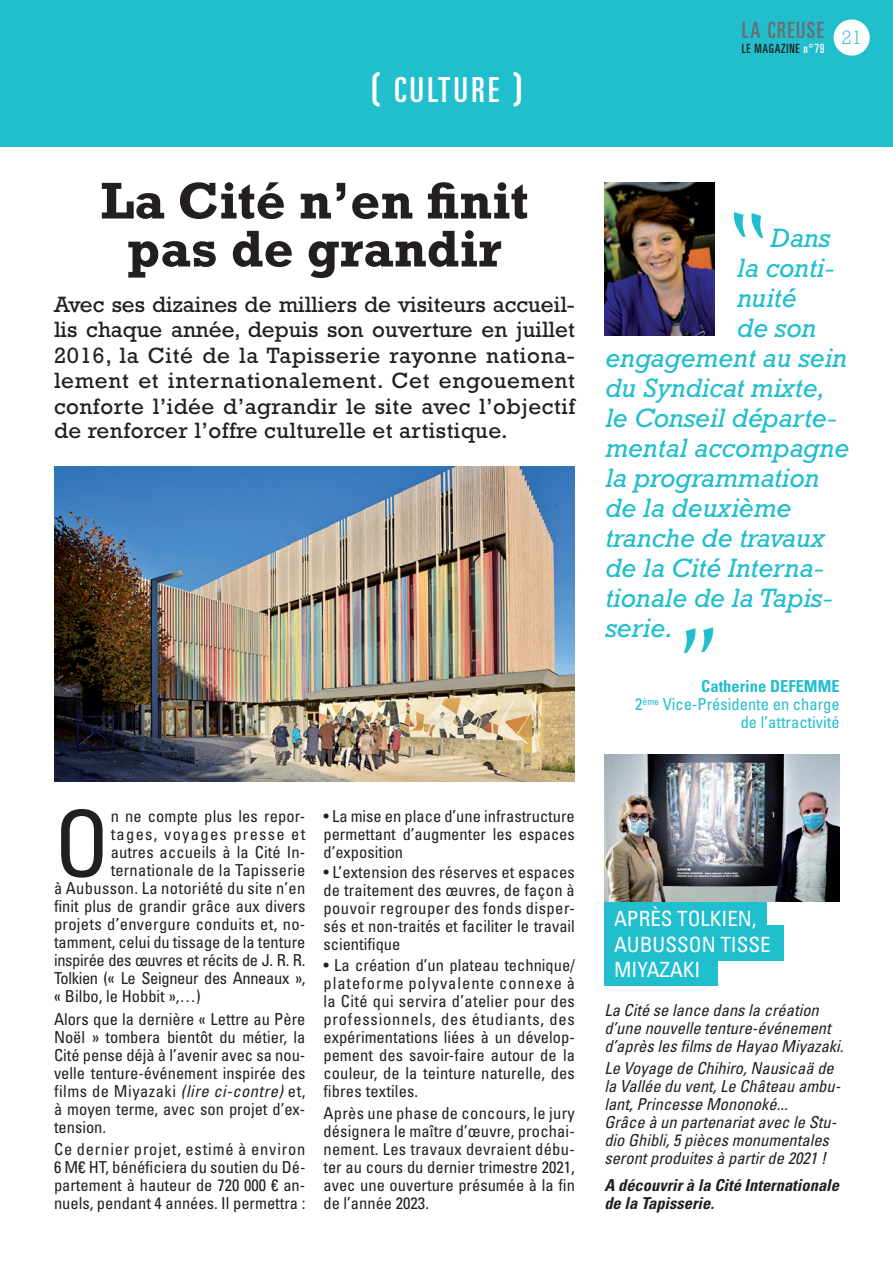
<style>
.page{position:relative;width:893px;height:1263px;background:#fff}
.page>*{position:absolute;margin:0;border:0;box-sizing:border-box;transform-origin:0 0}
.t1{font:condensed 91.35px "Univers LT Std";color:#231f20}
.t2{font:700 52.5px/48px "Rockwell Std";color:#231f20;text-align:center}
.t3{font:ultra-condensed 34.5px "Univers LT Std";letter-spacing:.1em;color:#fff}
.t4{font:italic 27px "Rockwell Std";color:#21bece}
.t5{font:22.5px/25.2px "Rockwell Std";letter-spacing:.02em;color:#231f20;text-align:justify}
.t6{font:ultra-condensed 22.5px "Univers LT Std";letter-spacing:.07em;color:#6c6d70}
.t7{font:condensed 21px/25.5px "Univers LT Std";color:#fff}
.t8{font:300 19.5px "Rockwell Std";color:#21bece}
.t9{font:condensed 16.5px/18px "Univers LT Std";color:#231f20;text-align:justify}
.t10{font:italic condensed 16.5px/18px "Univers LT Std";color:#231f20}
.t11{font:condensed 16.5px "Univers LT Std";letter-spacing:.02em;color:#231f20}
.t12{font:condensed 16.5px "Univers LT Std";letter-spacing:-.02em;color:#231f20}
.t13{font:italic 700 condensed 16.5px/18px "Univers LT Std";color:#231f20}
.t14{font:condensed 16.5px "Univers LT Std";color:#21bece}
.t15{font:condensed 16.5px "Univers LT Std";letter-spacing:.08em;color:#231f20}
.t16{font:700 condensed 16.5px "Univers LT Std";color:#21bece}
.t17{font:ultra-condensed 12.75px "Univers LT Std";letter-spacing:.06em;color:#231f20}
.s1{font-family:"Seebad LT Std";font-stretch:normal}
.s2{color:#fff}
.s3{font-style:italic}
</style>
<div class="page">
<div style="left:0;top:0;width:893px;height:147px;background:#21bece"></div>
<div style="left:604px;top:950px;width:114px;height:36px;background:#21bece"></div>
<div style="left:604px;top:901px;width:163px;height:36px;background:#21bece"></div>
<div style="left:604px;top:925px;width:179px;height:35px;background:#21bece"></div>
<svg style="left:684px;top:627px;width:29px;height:26px"></svg>
<svg style="left:734px;top:212px;width:29px;height:26px"></svg>
<img style="left:604px;top:183px;width:111px;height:153px">
<img style="left:604px;top:755px;width:235px;height:147px">
<img style="left:54px;top:467px;width:520px;height:314px">
<div style="left:834px;top:19px;width:36px;height:37px;background:#fff;border-radius:50%"></div>
<h3 class="t3" style="left:370px;top:70px;width:155px"><span class="s1">(</span> CULTURE <span class="s1">)</span></h3>
<h3 class="t6" style="left:742px;top:17px;width:84px">LA CREUSE</h3>
<p class="t17" style="left:742px;top:41px;width:84px">LE MAGAZINE <span class="s2">N°79</span></p>
<p class="t8" style="left:841px;top:26px;width:22px">21</p>
<h2 class="t2" style="left:100px;top:176px;width:430px">La Cité n’en finit pas de grandir</h2>
<p class="t5" style="left:54px;top:291px;width:522px">Avec ses dizaines de milliers de visiteurs accueil&shy;lis chaque année, depuis son ouverture en juillet 2016, la Cité de la Tapisserie rayonne nationa&shy;lement et internationalement. Cet engouement conforte l’idée d’agrandir le site avec l’objectif de renforcer l’offre culturelle et artistique.</p>
<h3 class="t4" style="left:770px;top:222px;width:61px">Dans</h3>
<h3 class="t4" style="left:737px;top:252px;width:99px">la conti-</h3>
<h3 class="t4" style="left:737px;top:282px;width:61px">nuité</h3>
<h3 class="t4" style="left:737px;top:312px;width:81px">de son</h3>
<h3 class="t4" style="left:605px;top:342px;width:243px">engagement au sein</h3>
<h3 class="t4" style="left:605px;top:372px;width:221px">du Syndicat mixte,</h3>
<h3 class="t4" style="left:605px;top:402px;width:233px">le Conseil départe-</h3>
<h3 class="t4" style="left:605px;top:432px;width:245px">mental accompagne</h3>
<h3 class="t4" style="left:605px;top:462px;width:216px">la programmation</h3>
<h3 class="t4" style="left:605px;top:492px;width:188px">de la deuxième</h3>
<h3 class="t4" style="left:605px;top:522px;width:221px">tranche de travaux</h3>
<h3 class="t4" style="left:605px;top:552px;width:220px">de la Cité Interna-</h3>
<h3 class="t4" style="left:605px;top:582px;width:229px">tionale de la Tapis-</h3>
<h3 class="t4" style="left:605px;top:612px;width:69px">serie.</h3>
<p class="t16" style="left:701px;top:676px;width:107px">Catherine DEFEMME</p>
<p class="t14" style="left:635px;top:694px;width:206px">2<sup>ème</sup> Vice-Présidente en charge</p>
<p class="t14" style="left:741px;top:712px;width:100px">de l’attractivité</p>
<h1 class="t1" style="left:54px;top:786px;width:57px">O</h1>
<p class="t9" style="left:111px;top:807px;width:196px">n ne compte plus les repor-</p>
<p class="t15" style="left:111px;top:824px;width:196px">tages, voyages presse et</p>
<p class="t9" style="left:111px;top:843px;width:196px">autres accueils à la Cité In-</p>
<p class="t11" style="left:111px;top:860px;width:196px">ternationale de la Tapisserie</p>
<p class="t11" style="left:54px;top:878px;width:253px">à Aubusson. La notoriété du site n’en</p>
<p class="t9" style="left:54px;top:897px;width:253px">finit plus de grandir grâce aux divers</p>
<p class="t11" style="left:54px;top:914px;width:253px">projets d’envergure conduits et, no-</p>
<p class="t9" style="left:54px;top:933px;width:253px">tamment, celui du tissage de la tenture</p>
<p class="t12" style="left:54px;top:950px;width:253px">inspirée des œuvres et récits de J. R. R.</p>
<p class="t12" style="left:54px;top:968px;width:253px">Tolkien (« Le Seigneur des Anneaux »,</p>
<p class="t9" style="left:54px;top:987px;width:148px">« Bilbo, le Hobbit »,…)</p>
<p class="t9" style="left:54px;top:1009px;width:253px">Alors que la dernière « Lettre au Père Noël » tombera bientôt du métier, la Cité pense déjà à l’avenir avec sa nou&shy;velle tenture-événement inspirée des films de Miyazaki <span class="s3">(lire ci-contre)</span> et, à moyen terme, avec son projet d’ex&shy;tension.</p>
<p class="t9" style="left:54px;top:1140px;width:253px">Ce dernier projet, estimé à environ 6 M€ HT, bénéficiera du soutien du Dé&shy;partement à hauteur de 720 000 € an&shy;nuels, pendant 4 années. Il permettra :</p>
<p class="t9" style="left:323px;top:807px;width:253px">• La mise en place d’une infrastructure permettant d’augmenter les espaces d’exposition</p>
<p class="t9" style="left:323px;top:863px;width:253px">• L’extension des réserves et espaces de traitement des œuvres, de façon à pouvoir regrouper des fonds disper&shy;sés et non-traités et faciliter le travail scientifique</p>
<p class="t9" style="left:323px;top:955px;width:253px">• La création d’un plateau technique/ plateforme polyvalente connexe à la Cité qui servira d’atelier pour des professionnels, des étudiants, des expérimentations liées à un dévelop&shy;pement des savoir-faire autour de la couleur, de la teinture naturelle, des fibres textiles.</p>
<p class="t9" style="left:323px;top:1104px;width:253px">Après une phase de concours, le jury désignera le maître d’œuvre, prochai&shy;nement. Les travaux devraient débu&shy;ter au cours du dernier trimestre 2021, avec une ouverture présumée à la fin de l’année 2023.</p>
<p class="t7" style="left:614px;top:906px;width:144px">Après Tolkien,<br>Aubusson</p>
<p class="t7" style="left:720px;top:931px;width:11px">tisse</p>
<p class="t7" style="left:614px;top:956px;width:84px">Miyazaki</p>
<p class="t10" style="left:604px;top:1001px;width:241px">La Cité se lance dans la création d’une nouvelle tenture-événement d’après les films de Hayao Miyazaki.</p>
<p class="t10" style="left:604px;top:1059px;width:237px">Le Voyage de Chihiro, Nausicaä de la Vallée du vent, Le Château ambu&shy;lant, Princesse Mononoké...<br>Grâce à un partenariat avec le Stu&shy;dio Ghibli, 5 pièces monumentales seront produites à partir de 2021 !</p>
<p class="t13" style="left:604px;top:1176px;width:236px">A découvrir à la Cité Internationale de la Tapisserie.</p>
</div>
